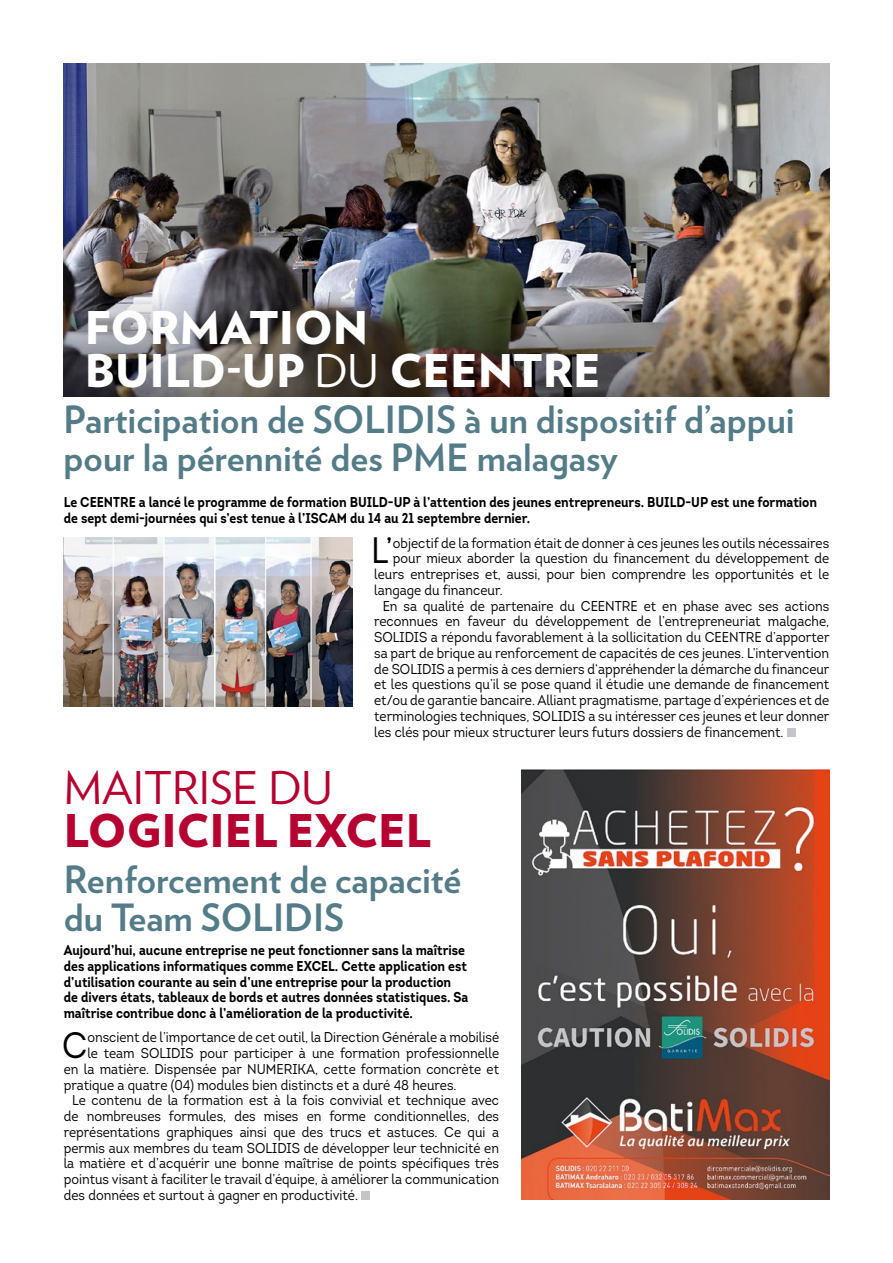
<style>
.page{position:relative;width:893px;height:1263px;background:#fff}
.page>*{position:absolute;margin:0;border:0;box-sizing:border-box;transform-origin:0 0}
.t1{font:900 45px/43.5px "Verlag";color:#fff}
.t2{font:900 45px "Verlag";color:#b50230}
.t3{font:45px "Verlag";color:#b50230}
.t4{font:700 37.5px/37.5px "Verlag";color:#547c88}
.t5{font:36.75px "Intro";color:#000;scale:.9 1}
.t6{font:14.25px "Intro";color:#000;scale:.9 1}
.t7{font:700 14.25px/15.8px "Intro";color:#000;scale:.87 1}
.s1{font-weight:400}
</style>
<div class="page">
<img style="left:64px;top:64px;width:765px;height:227px">
<div style="left:787px;top:728px;width:9px;height:9px;background:#c3c5c8"></div>
<div style="left:361px;top:1191px;width:9px;height:9px;background:#c3c5c8"></div>
<img style="left:522px;top:769px;width:307px;height:431px">
<img style="left:64px;top:291px;width:765px;height:105px">
<img style="left:64px;top:537px;width:289px;height:170px">
<h1 class="t1" style="left:85px;top:303px;width:485px">FORMATION<br>BUI LD-UP <span class="s1">DU</span> CEE NTRE</h1>
<h2 class="t4" style="left:64px;top:399px;width:271px">Participation de SOLIDIS</h2>
<h2 class="t4" style="left:464px;top:399px;width:332px">à un dispositif d’appui</h2>
<h2 class="t4" style="left:64px;top:437px;width:353px">pour la pérennité des PME</h2>
<h2 class="t4" style="left:477px;top:437px;width:143px">malagasy</h2>
<p class="t7" style="left:64px;top:494px;width:867px">Le CEENTRE a lancé le programme de formation BUILD-UP à l’attention des jeunes entrepreneurs. BUILD-UP est une formation de sept demi-journées qui s’est tenue à l’ISCAM du 14 au 21 septembre dernier.</p>
<h3 class="t5" style="left:371px;top:528px;width:26px">L’</h3>
<p class="t6" style="left:393px;top:534px;width:486px">objectif de la formation était de donner à ces jeunes les outils nécessaires</p>
<p class="t6" style="left:393px;top:550px;width:486px">pour mieux aborder la question du financement du développement de</p>
<p class="t6" style="left:374px;top:565px;width:507px">leurs entreprises et, aussi, pour bien comprendre les opportunités et le</p>
<p class="t6" style="left:374px;top:581px;width:145px">langage du financeur.</p>
<p class="t6" style="left:383px;top:597px;width:498px">En sa qualité de partenaire du CEENTRE et en phase avec ses actions</p>
<p class="t6" style="left:374px;top:613px;width:507px">reconnues en faveur du développement de l’entrepreneuriat malgache,</p>
<p class="t6" style="left:374px;top:628px;width:507px">SOLIDIS a répondu favorablement à la sollicitation du CEENTRE d’apporter</p>
<p class="t6" style="left:374px;top:644px;width:507px">sa part de brique au renforcement de capacités de ces jeunes. L’intervention</p>
<p class="t6" style="left:374px;top:660px;width:507px">de SOLIDIS a permis à ces derniers d‘appréhender la démarche du financeur</p>
<p class="t6" style="left:374px;top:676px;width:507px">et les questions qu’il se pose quand il étudie une demande de financement</p>
<p class="t6" style="left:374px;top:691px;width:507px">et/ou de garantie bancaire. Alliant pragmatisme, partage d’expériences et de</p>
<p class="t6" style="left:374px;top:707px;width:507px">terminologies techniques, SOLIDIS a su intéresser ces jeunes et leur donner</p>
<p class="t6" style="left:374px;top:723px;width:456px">les clés pour mieux structurer leurs futurs dossiers de financement.</p>
<h1 class="t3" style="left:64px;top:754px;width:271px">MAITRISE DU</h1>
<h1 class="t2" style="left:64px;top:794px;width:364px">LOGICIEL EXCEL</h1>
<h2 class="t4" style="left:64px;top:859px;width:399px">Renforcement de capacité du Team SOLIDIS</h2>
<p class="t7" style="left:64px;top:942px;width:467px">Aujourd’hui, aucune entreprise ne peut fonctionner sans la maîtrise des applications informatiques comme EXCEL. Cette application est d’utilisation courante au sein d’une entreprise pour la production de divers états, tableaux de bords et autres données statistiques. Sa maîtrise contribue donc à l’amélioration de la productivité.</p>
<h3 class="t5" style="left:62px;top:1023px;width:30px">C</h3>
<p class="t6" style="left:87px;top:1029px;width:459px">onscient de l’importance de cet outil, la Direction Générale a mobilisé</p>
<p class="t6" style="left:87px;top:1044px;width:459px">le team SOLIDIS pour participer à une formation professionnelle</p>
<p class="t6" style="left:64px;top:1060px;width:485px">en la matière. Dispensée par NUMERIKA, cette formation concrète et</p>
<p class="t6" style="left:64px;top:1076px;width:438px">pratique a quatre (04) modules bien distincts et a duré 48 heures.</p>
<p class="t6" style="left:72px;top:1092px;width:476px">Le contenu de la formation est à la fois convivial et technique avec</p>
<p class="t6" style="left:64px;top:1107px;width:485px">de nombreuses formules, des mises en forme conditionnelles, des</p>
<p class="t6" style="left:64px;top:1123px;width:485px">représentations graphiques ainsi que des trucs et astuces. Ce qui a</p>
<p class="t6" style="left:64px;top:1139px;width:485px">permis aux membres du team SOLIDIS de développer leur technicité en</p>
<p class="t6" style="left:64px;top:1155px;width:485px">la matière et d’acquérir une bonne maîtrise de points spécifiques très</p>
<p class="t6" style="left:64px;top:1170px;width:485px">pointus visant à faciliter le travail d’équipe, à améliorer la communication</p>
<p class="t6" style="left:64px;top:1186px;width:329px">des données et surtout à gagner en productivité.</p>
</div>
